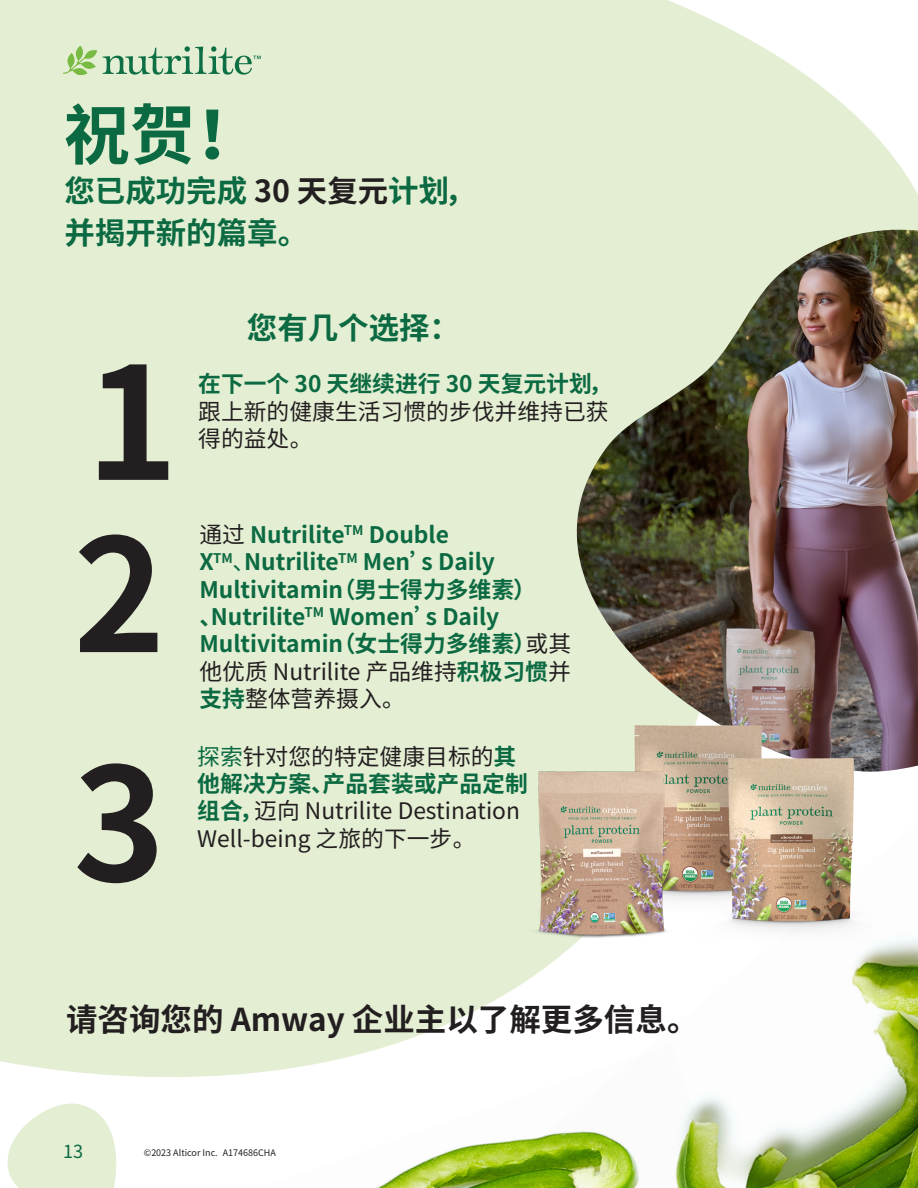
<style>
.page{position:relative;width:918px;height:1188px;background:#fff}
.page>*{position:absolute;margin:0;border:0;box-sizing:border-box;transform-origin:0 0}
.t1{font:700 156px "Noto Sans CJ Ksc";color:#231f20}
.t2{font:700 66px "Noto Sans CJ Ksc";color:#0b6a42}
.t3{font:700 31.5px "Noto Sans CJ Ksc";color:#231f20}
.t4{font:700 30.45px/42px "Noto Sans CJ Ksc";color:#0b6a42}
.t5{font:700 22.8px/27.3px "Noto Sans CJ Ksc";color:#0b6a42}
.t6{font:22.8px/27.3px "Noto Sans CJ Ksc";color:#231f20}
.t7{font:18px "Noto Sans CJ Ksc";color:#0b6a42}
.t8{font:9px "Noto Sans CJ Ksc";color:#231f20}
.s1{color:#231f20}
.s2{font-weight:700;color:#0b6a42}
.s3{font-weight:400;color:#231f20}
.s4{font-weight:400}
.s5{color:#0b6a42}
</style>
<div class="page">
<div style="left:0;top:0;width:902px;height:1077px;background:#e4eed3"></div>
<div style="left:487px;top:169px;width:431px;height:618px;background:#e4eed3"></div>
<img style="left:568px;top:230px;width:350px;height:542px">
<img style="left:519px;top:819px;width:399px;height:369px">
<img style="left:216px;top:1044px;width:515px;height:144px">
<img style="left:623px;top:714px;width:149px;height:33px">
<img style="left:704px;top:747px;width:168px;height:194px">
<img style="left:498px;top:739px;width:206px;height:207px">
<svg style="left:7px;top:1103px;width:110px;height:85px"></svg>
<svg style="left:63px;top:46px;width:34px;height:29px"></svg>
<svg style="left:103px;top:46px;width:158px;height:29px;background:#aeceaf"></svg>
<p class="t2" style="left:64px;top:98px;width:199px">祝贺！</p>
<p class="t4" style="left:64px;top:170px;width:412px">您已成功完成 <span class="s1">30 天复元</span>计划，并揭开新的篇章。</p>
<p class="t1" style="left:86px;top:335px;width:93px">1</p>
<p class="t1" style="left:73px;top:507px;width:93px">2</p>
<p class="t1" style="left:73px;top:736px;width:93px">3</p>
<p class="t4" style="left:247px;top:308px;width:215px">您有几个选择：</p>
<p class="t6" style="left:198px;top:371px;width:415px"><span class="s2">在下一个 30 天继续进行 30 天复元计划，</span>跟上新的健康生活习惯的步伐并维持已获得的益处。</p>
<p class="t5" style="left:199px;top:521px;width:373px"><span class="s3">通过</span> Nutrilite<sup>TM</sup> Double<br>X<sup>TM</sup><span class="s4">、</span>Nutrilite<sup>TM</sup> Men’s Daily<br>Multivitamin（男士得力多维素）、Nutrilite<sup>TM</sup> Women’s Daily<br>Multivitamin（女士得力多维素）<span class="s3">或其他优质 Nutrilite 产品维持</span>积极习惯<span class="s3">并</span>支持<span class="s3">整体营养摄入。</span></p>
<p class="t6" style="left:197px;top:743px;width:332px"><span class="s5">探索</span>针对您的特定健康目标的<span class="s2">其他解决方案、产品套装或产品定制组合，</span>迈向 Nutrilite Destination<br>Well-being 之旅的下一步。</p>
<p class="t3" style="left:66px;top:1002px;width:634px">请咨询您的 Amway 企业主以了解更多信息。</p>
<p class="t7" style="left:63px;top:1141px;width:21px">13</p>
<p class="t8" style="left:144px;top:1147px;width:134px">©2023 Alticor Inc. A174686CHA</p>
</div>
